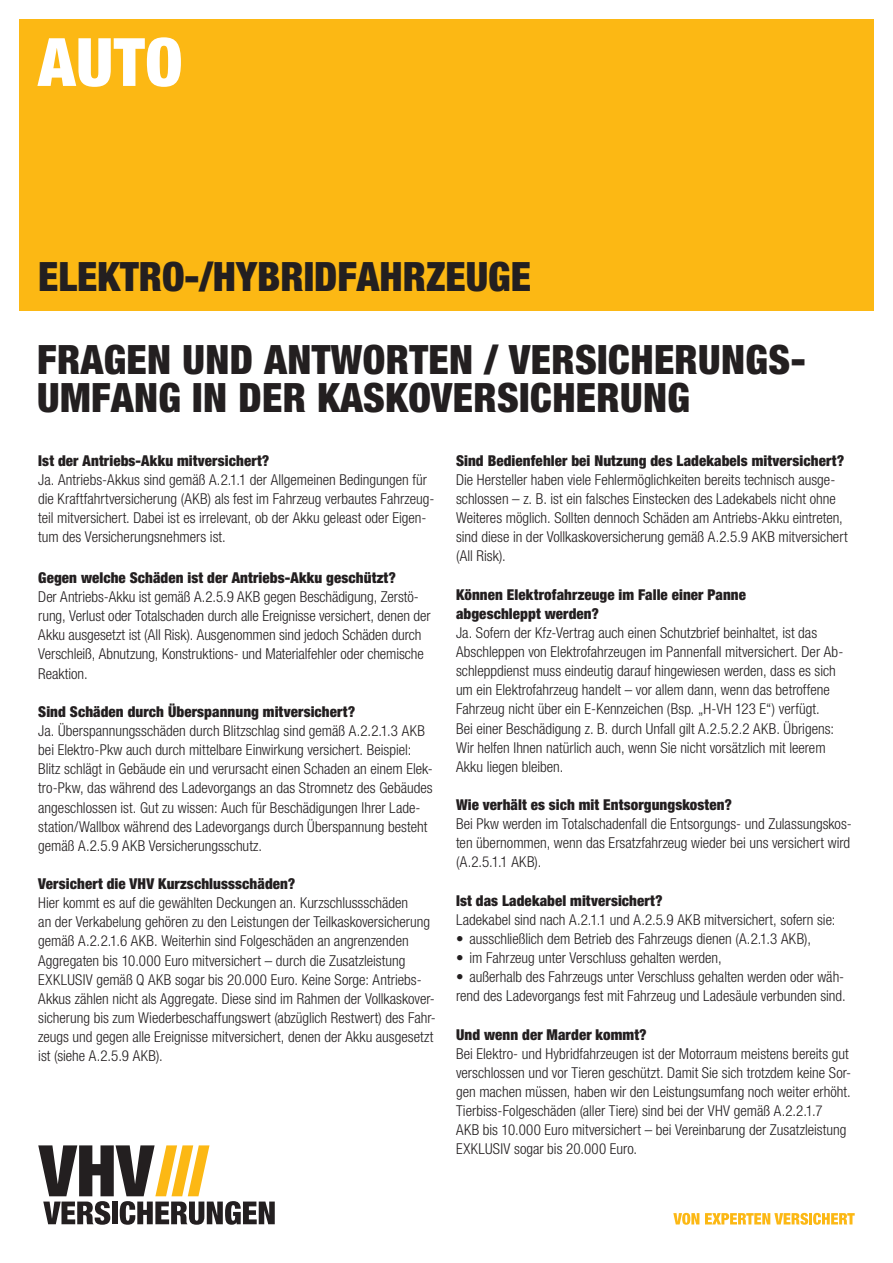
<style>
.page{position:relative;width:893px;height:1263px;background:#fff}
.page>*{position:absolute;margin:0;border:0;box-sizing:border-box;transform-origin:0 0}
.t1{font:900 condensed 66.75px "Helvetica Neue LT Std";color:#fff}
.t2{font:900 condensed 40.5px/38.2px "Helvetica Neue LT Std";letter-spacing:.01em;color:#231f20}
.Helv_10pt{font:300 condensed 15px/19.2px "Helvetica Neue LT Std";color:#231f20}
.Helv_10pt-2{font:900 condensed 15px "Helvetica Neue LT Std";letter-spacing:.01em;color:#231f20}
</style>
<div class="page">
<div style="left:19px;top:19px;width:855px;height:291px;background:#fcb814"></div>
<svg style="left:38px;top:1145px;width:237px;height:80px"></svg>
<svg style="left:673px;top:1213px;width:26px;height:12px"></svg>
<svg style="left:705px;top:1213px;width:150px;height:12px"></svg>
<p class="t1" style="left:38px;top:21px;width:146px">AUTO</p>
<p class="t2" style="left:38px;top:257px;width:494px">ELEKTRO-/HYBRIDFAHRZEUGE</p>
<p class="t2" style="left:37px;top:340px;width:768px">FRAGEN UND ANTWORTEN / VERSICHERUNGS-<br>UMFANG IN DER KASKOVERSICHERUNG</p>
<p class="Helv_10pt-2" style="left:38px;top:451px;width:233px">Ist der Antriebs-Akku mitversichert?</p>
<p class="Helv_10pt" style="left:38px;top:470px;width:398px">Ja. Antriebs-Akkus sind gemäß A.2.1.1 der Allgemeinen Bedingungen für die Kraftfahrtversicherung (AKB) als fest im Fahrzeug verbautes Fahrzeug&shy;teil mitversichert. Dabei ist es irrelevant, ob der Akku geleast oder Eigen&shy;tum des Versicherungsnehmers ist.</p>
<p class="Helv_10pt-2" style="left:38px;top:568px;width:359px">Gegen welche Schäden ist der Antriebs-Akku geschützt?</p>
<p class="Helv_10pt" style="left:38px;top:587px;width:394px">Der Antriebs-Akku ist gemäß A.2.5.9 AKB gegen Beschädigung, Zerstö&shy;rung, Verlust oder Totalschaden durch alle Ereignisse versichert, denen der Akku ausgesetzt ist (All Risk). Ausgenommen sind jedoch Schäden durch Verschleiß, Abnutzung, Konstruktions- und Materialfehler oder chemische Reaktion.</p>
<p class="Helv_10pt-2" style="left:38px;top:702px;width:319px">Sind Schäden durch Überspannung mitversichert?</p>
<p class="Helv_10pt" style="left:38px;top:721px;width:388px">Ja. Überspannungsschäden durch Blitzschlag sind gemäß A.2.2.1.3 AKB bei Elektro-Pkw auch durch mittelbare Einwirkung versichert. Beispiel:</p>
<p class="Helv_10pt" style="left:38px;top:759px;width:396px">Blitz schlägt in Gebäude ein und verursacht einen Schaden an einem Elek&shy;tro-Pkw, das während des Ladevorgangs an das Stromnetz des Gebäudes angeschlossen ist. Gut zu wissen: Auch für Beschädigungen Ihrer Lade&shy;station/Wallbox während des Ladevorgangs durch Überspannung besteht gemäß A.2.5.9 AKB Versicherungsschutz.</p>
<p class="Helv_10pt-2" style="left:38px;top:874px;width:259px">Versichert die VHV Kurzschlussschäden?</p>
<p class="Helv_10pt" style="left:38px;top:893px;width:371px">Hier kommt es auf die gewählten Deckungen an. Kurzschlussschäden</p>
<p class="Helv_10pt" style="left:38px;top:912px;width:393px">an der Verkabelung gehören zu den Leistungen der Teilkaskoversicherung gemäß A.2.2.1.6 AKB. Weiterhin sind Folgeschäden an angrenzenden</p>
<p class="Helv_10pt" style="left:38px;top:950px;width:399px">Aggregaten bis 10.000 Euro mitversichert – durch die Zusatzleistung EXKLUSIV gemäß Q AKB sogar bis 20.000 Euro. Keine Sorge: Antriebs-Akkus zählen nicht als Aggregate. Diese sind im Rahmen der Vollkaskover&shy;sicherung bis zum Wiederbeschaffungswert (abzüglich Restwert) des Fahr&shy;zeugs und gegen alle Ereignisse mitversichert, denen der Akku ausgesetzt ist (siehe A.2.5.9 AKB).</p>
<p class="Helv_10pt-2" style="left:456px;top:451px;width:390px">Sind Bedienfehler bei Nutzung des Ladekabels mitversichert?</p>
<p class="Helv_10pt" style="left:456px;top:470px;width:393px">Die Hersteller haben viele Fehlermöglichkeiten bereits technisch ausge&shy;schlossen – z. B. ist ein falsches Einstecken des Ladekabels nicht ohne Weiteres möglich. Sollten dennoch Schäden am Antriebs-Akku eintreten, sind diese in der Vollkaskoversicherung gemäß A.2.5.9 AKB mitversichert (All Risk).</p>
<p class="Helv_10pt-2" style="left:456px;top:585px;width:291px">Können Elektrofahrzeuge im Falle einer Panne</p>
<p class="Helv_10pt-2" style="left:456px;top:604px;width:145px">abgeschleppt werden?</p>
<p class="Helv_10pt" style="left:456px;top:623px;width:389px">Ja. Sofern der Kfz-Vertrag auch einen Schutzbrief beinhaltet, ist das Abschleppen von Elektrofahrzeugen im Pannenfall mitversichert. Der Ab&shy;schleppdienst muss eindeutig darauf hingewiesen werden, dass es sich um ein Elektrofahrzeug handelt – vor allem dann, wenn das betroffene Fahrzeug nicht über ein E-Kennzeichen (Bsp. „H-VH 123 E“) verfügt.</p>
<p class="Helv_10pt" style="left:456px;top:718px;width:379px">Bei einer Beschädigung z. B. durch Unfall gilt A.2.5.2.2 AKB. Übrigens:</p>
<p class="Helv_10pt" style="left:456px;top:738px;width:371px">Wir helfen Ihnen natürlich auch, wenn Sie nicht vorsätzlich mit leerem<br>Akku liegen bleiben.</p>
<p class="Helv_10pt-2" style="left:456px;top:795px;width:277px">Wie verhält es sich mit Entsorgungskosten?</p>
<p class="Helv_10pt" style="left:456px;top:814px;width:397px;text-align:justify">Bei Pkw werden im Totalschadenfall die Entsorgungs- und Zulassungskos&shy;ten übernommen, wenn das Ersatzfahrzeug wieder bei uns versichert wird (A.2.5.1.1 AKB).</p>
<p class="Helv_10pt-2" style="left:456px;top:891px;width:208px">Ist das Ladekabel mitversichert?</p>
<p class="Helv_10pt" style="left:456px;top:910px;width:381px">Ladekabel sind nach A.2.1.1 und A.2.5.9 AKB mitversichert, sofern sie:</p>
<p class="Helv_10pt" style="left:456px;top:929px;width:356px">• ausschließlich dem Betrieb des Fahrzeugs dienen (A.2.1.3 AKB),</p>
<p class="Helv_10pt" style="left:456px;top:948px;width:267px">• im Fahrzeug unter Verschluss gehalten werden,</p>
<p class="Helv_10pt" style="left:456px;top:967px;width:391px">• außerhalb des Fahrzeugs unter Verschluss gehalten werden oder wäh&shy;rend des Ladevorgangs fest mit Fahrzeug und Ladesäule verbunden sind.</p>
<p class="Helv_10pt-2" style="left:456px;top:1025px;width:192px">Und wenn der Marder kommt?</p>
<p class="Helv_10pt" style="left:456px;top:1044px;width:397px">Bei Elektro- und Hybridfahrzeugen ist der Motorraum meistens bereits gut verschlossen und vor Tieren geschützt. Damit Sie sich trotzdem keine Sor&shy;gen machen müssen, haben wir den Leistungsumfang noch weiter erhöht.<br>Tierbiss-Folgeschäden (aller Tiere) sind bei der VHV gemäß A.2.2.1.7</p>
<p class="Helv_10pt" style="left:456px;top:1120px;width:392px">AKB bis 10.000 Euro mitversichert – bei Vereinbarung der Zusatzleistung<br>EXKLUSIV sogar bis 20.000 Euro.</p>
</div>
